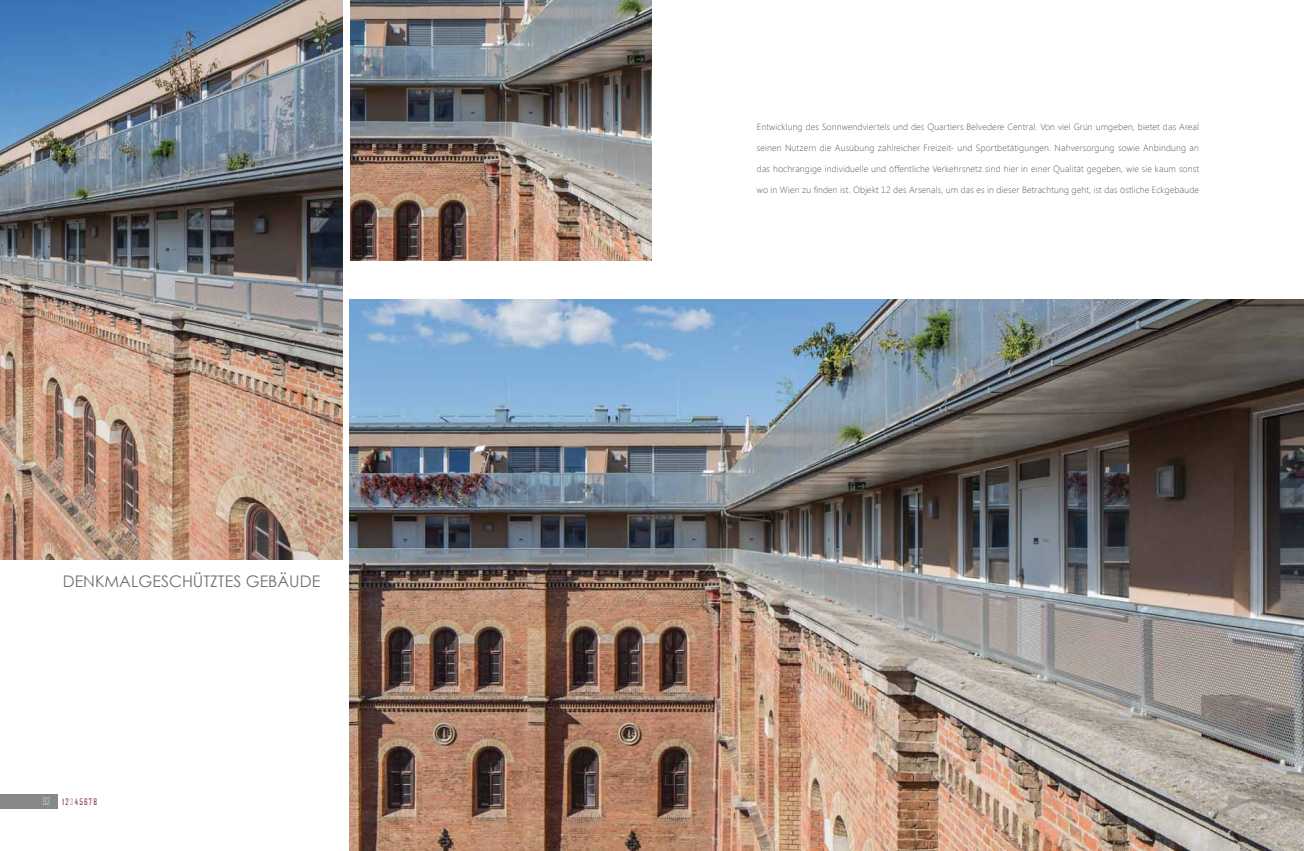
<style>
.page{position:relative;width:1304px;height:851px;background:#fff}
.page>*{position:absolute;margin:0;border:0;box-sizing:border-box;transform-origin:0 0}
.t1{font:16px "Century Gothic";color:#707172}
.t2{font:300 9px "Segoe UI";letter-spacing:.015em;color:#58585a}
.t3{font:8.5px "Agency FB";letter-spacing:.15em;color:#830d20}
.s1{font-size:10px;color:#c6c7c8}
.s2{color:#9c9e9f}
</style>
<div class="page">
<img style="left:0;top:0;width:343px;height:559px">
<img style="left:350px;top:299px;width:954px;height:551px">
<img style="left:350px;top:0;width:302px;height:261px">
<div style="left:0;top:794px;width:57px;height:14px;background:#87888a"></div>
<h1 class="t1" style="left:63px;top:570px;width:259px">DENKMALGESCHÜTZTES GEBÄUDE</h1>
<p class="t3" style="left:42px;top:796px;width:56px"><span class="s1">92</span> 12<span class="s2">3</span>45678</p>
<p class="t2" style="left:757px;top:121px;width:444px">Entwicklung des Sonnwendviertels und des Quartiers Belvedere Central. Von viel Grün umgeben, bietet das Areal</p>
<p class="t2" style="left:757px;top:142px;width:444px">seinen Nutzern die Ausübung zahlreicher Freizeit- und Sportbetätigungen. Nahversorgung sowie Anbindung an</p>
<p class="t2" style="left:757px;top:163px;width:444px">das hochrangige individuelle und öffentliche Verkehrsnetz sind hier in einer Qualität gegeben, wie sie kaum sonst</p>
<p class="t2" style="left:757px;top:184px;width:444px">wo in Wien zu finden ist. Objekt 12 des Arsenals, um das es in dieser Betrachtung geht, ist das östliche Eckgebäude</p>
</div>
